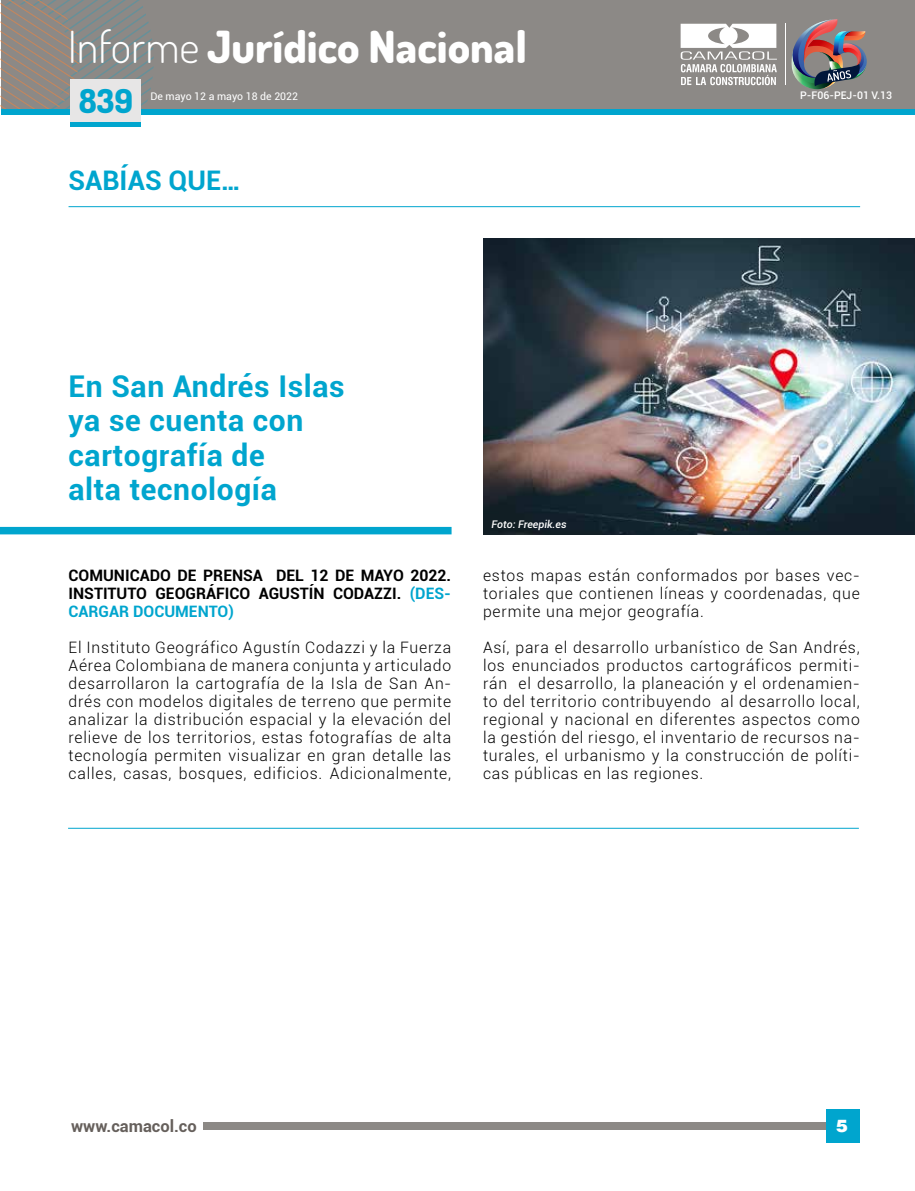
<style>
.page{position:relative;width:915px;height:1191px;background:#fff}
.page>*{position:absolute;margin:0;border:0;box-sizing:border-box;transform-origin:0 0}
.t1{font:800 44.25px "Dosis";color:#fff}
.t2{font:800 33px "Dosis";color:#00a5ce}
.t3{font:700 30px/34.5px "Roboto";letter-spacing:.02em;color:#00a5ce}
.t4{font:700 27px "Roboto";color:#00a5ce}
.t5{font:900 19.5px "Roboto";color:#fff}
.t6{font:900 19.5px "Helvetica";color:#fff}
.t7{font:700 16.5px "Roboto";color:#66605c}
.t8{font:300 15.75px/18px "Roboto";letter-spacing:.05em;color:#000;text-align:justify}
.t9{font:700 15.75px/18px "Roboto";color:#000}
.t10{font:700 15.75px "Roboto";color:#00a5ce}
.t11{font:10.5px "Roboto";color:#fff}
.t12{font:500 10.5px "Roboto";color:#fff}
.t13{font:italic 500 10.5px "Roboto";color:#fff}
.s1{font-weight:300}
.s2{color:#00a5ce}
</style>
<div class="page">
<div style="left:203px;top:1122px;width:655px;height:7px;background:#8c8986"></div>
<div style="left:825px;top:1109px;width:33px;height:34px;background:#00a5ce"></div>
<div style="left:1px;top:0;width:913px;height:108px;background:#8c8986"></div>
<div style="left:1px;top:109px;width:913px;height:5px;background:#00a5ce"></div>
<svg style="left:1px;top:0;width:158px;height:109px"></svg>
<div style="left:70px;top:122px;width:70px;height:5px;background:#00a5ce"></div>
<div style="left:70px;top:79px;width:70px;height:43px;background:#e7e6e6"></div>
<img style="left:791px;top:19px;width:75px;height:70px">
<svg style="left:680px;top:24px;width:96px;height:61px"></svg>
<hr style="left:785px;top:24px;width:1px;height:61px;background:#fff">
<img style="left:483px;top:239px;width:431px;height:295px">
<div style="left:0;top:527px;width:451px;height:7px;background:#00a5ce"></div>
<hr style="left:68px;top:206px;width:791px;height:1px;background:#00a5ce">
<hr style="left:68px;top:828px;width:790px;height:1px;background:#00a5ce">
<h1 class="t1" style="left:68px;top:18px;width:460px"><span class="s1">Informe</span> Jurídico Nacional</h1>
<h2 class="t2" style="left:79px;top:80px;width:56px">839</h2>
<p class="t11" style="left:150px;top:89px;width:149px">De mayo 12 a mayo 18 de 2022</p>
<h3 class="t4" style="left:68px;top:162px;width:174px">SABÍAS QUE…</h3>
<h3 class="t3" style="left:68px;top:368px;width:277px">EN SAN ANDRÉS ISLAS<br>YA SE CUENTA CON<br>CARTOGRAFÍA DE<br>ALTA TECNOLOGÍA</h3>
<p class="t13" style="left:491px;top:517px;width:76px">Foto: Freepik.es</p>
<p class="t12" style="left:800px;top:87px;width:93px">P-F06-PEJ-01 V.13</p>
<p class="t9" style="left:68px;top:566px;width:384px">COMUNICADO DE PRENSA DEL 12 DE MAYO 2022.<br>INSTITUTO GEOGRÁFICO AG USTÍN CODAZZI. <span class="s2">(DES</span></p>
<p class="t10" style="left:444px;top:582px;width:8px">-</p>
<p class="t10" style="left:68px;top:600px;width:167px">CARGAR DOCUMENTO)</p>
<p class="t8" style="left:68px;top:638px;width:384px">El Instituto Geográfico Agustín Codazzi y la Fuerza Aérea Colombiana de manera conjunta y articulado desarrollaron la cartografía de la Isla de San An&shy;drés con modelos digitales de terreno que permite analizar la distribución espacial y la elevación del relieve de los territorios, estas fotografías de alta tecnología permiten visualizar en gran detalle las calles, casas, bosques, edificios. Adicionalmente,</p>
<p class="t8" style="left:483px;top:566px;width:378px">estos mapas están conformados por bases vec&shy;toriales que contienen líneas y coordenadas, que permite una mejor geografía.</p>
<p class="t8" style="left:483px;top:638px;width:378px">Así, para el desarrollo urbanístico de San Andrés, los enunciados productos cartográficos permiti&shy;rán el desarrollo, la planeación y el ordenamien&shy;to del territorio contribuyendo al desarrollo local, regional y nacional en diferentes aspectos como la gestión del riesgo, el inventario de recursos na&shy;turales, el urbanismo y la construcción de políti&shy;cas públicas en las regiones.</p>
<p class="t7" style="left:71px;top:1114px;width:127px">WWW.CAMACOL.CO</p>
<p class="t5" style="left:836px;top:1114px;width:13px">1</p>
<p class="t6" style="left:836px;top:1118px;width:13px">5</p>
</div>
